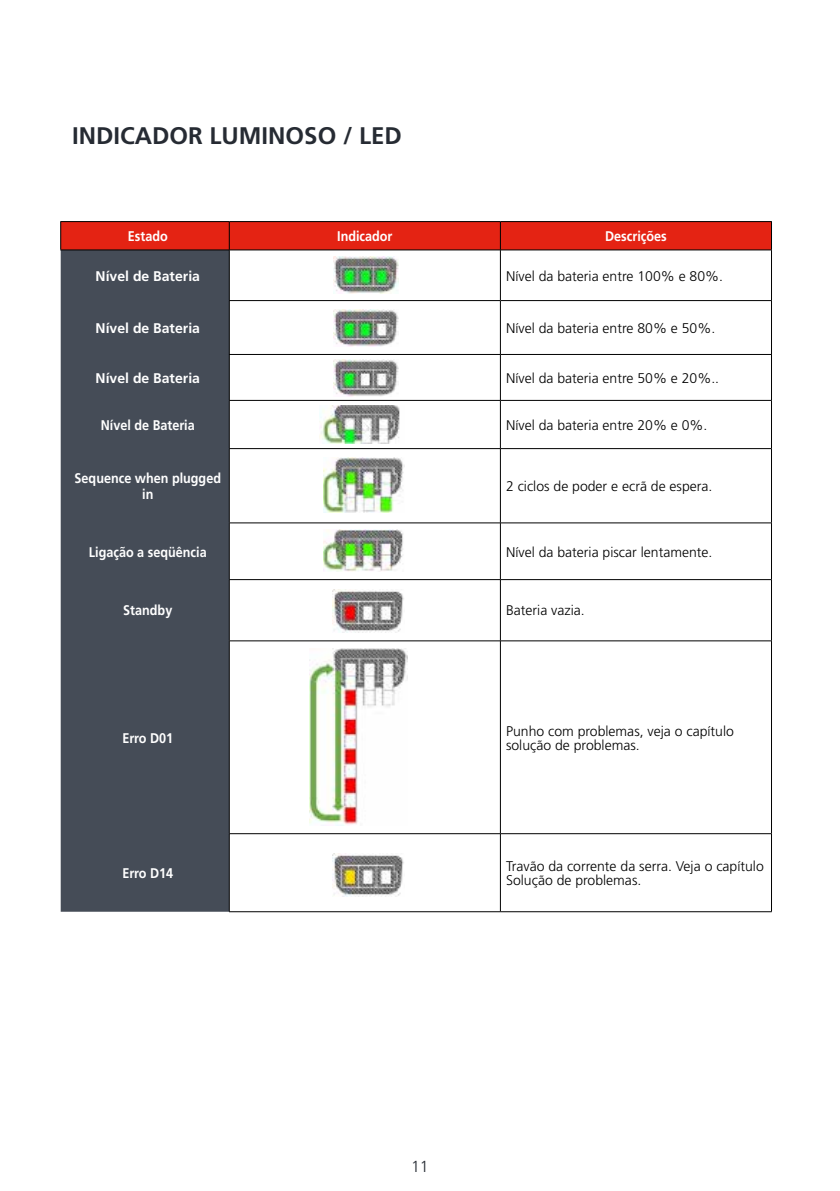
<style>
.page{position:relative;width:840px;height:1191px;background:#fff}
.page>*{position:absolute;margin:0;border:0;box-sizing:border-box;transform-origin:0 0}
.t1{font:700 24px "Frutiger Pro";color:#262b33}
.t2{font:300 16px "Frutiger Pro";color:#262b33}
.t3{font:300 14px/14px "Frutiger Pro";color:#000}
.t4{font:700 14px/16px "Frutiger Pro";color:#fff;text-align:center;scale:.9 1}
.t5{font:700 14px "Frutiger Pro";color:#fff}
</style>
<div class="page">
<div style="left:61px;top:250px;width:168px;height:661px;background:#454c57"></div>
<svg style="left:230px;top:401px;width:540px;height:510px"></svg>
<hr style="left:229px;top:300px;width:271px;height:1px;background:#000">
<hr style="left:500px;top:300px;width:271px;height:1px;background:#000">
<hr style="left:229px;top:354px;width:271px;height:1px;background:#000">
<hr style="left:500px;top:354px;width:271px;height:1px;background:#000">
<hr style="left:229px;top:400px;width:271px;height:1px;background:#000">
<hr style="left:500px;top:400px;width:271px;height:1px;background:#000">
<hr style="left:229px;top:448px;width:271px;height:1px;background:#000">
<hr style="left:500px;top:448px;width:271px;height:1px;background:#000">
<hr style="left:229px;top:522px;width:271px;height:1px;background:#000">
<hr style="left:500px;top:522px;width:271px;height:1px;background:#000">
<hr style="left:229px;top:579px;width:271px;height:1px;background:#000">
<hr style="left:500px;top:579px;width:271px;height:1px;background:#000">
<hr style="left:229px;top:640px;width:271px;height:1px;background:#000">
<hr style="left:500px;top:640px;width:271px;height:1px;background:#000">
<hr style="left:229px;top:833px;width:271px;height:1px;background:#000">
<hr style="left:500px;top:833px;width:271px;height:1px;background:#000">
<hr style="left:500px;top:911px;width:271px;height:1px;background:#000">
<hr style="left:60px;top:221px;width:169px;height:1px;background:#000">
<hr style="left:500px;top:221px;width:271px;height:1px;background:#000">
<hr style="left:229px;top:221px;width:271px;height:1px;background:#000">
<svg style="left:60px;top:222px;width:711px;height:28px;background:#dd2212"></svg>
<hr style="left:229px;top:250px;width:271px;height:1px;background:#000">
<hr style="left:229px;top:250px;width:1px;height:50px;background:#000">
<hr style="left:229px;top:355px;width:1px;height:45px;background:#000">
<hr style="left:229px;top:301px;width:1px;height:53px;background:#000">
<hr style="left:229px;top:400px;width:1px;height:48px;background:#000">
<hr style="left:229px;top:449px;width:1px;height:73px;background:#000">
<hr style="left:229px;top:523px;width:1px;height:56px;background:#000">
<hr style="left:229px;top:580px;width:1px;height:60px;background:#000">
<hr style="left:229px;top:641px;width:1px;height:192px;background:#000">
<hr style="left:229px;top:834px;width:1px;height:77px;background:#000">
<hr style="left:229px;top:911px;width:271px;height:1px;background:#000">
<hr style="left:500px;top:250px;width:271px;height:1px;background:#000">
<hr style="left:500px;top:250px;width:1px;height:50px;background:#000">
<hr style="left:770px;top:250px;width:1px;height:50px;background:#000">
<hr style="left:500px;top:355px;width:1px;height:45px;background:#000">
<hr style="left:770px;top:355px;width:1px;height:45px;background:#000">
<hr style="left:499px;top:301px;width:1px;height:53px;background:#000">
<hr style="left:770px;top:301px;width:1px;height:53px;background:#000">
<hr style="left:500px;top:400px;width:1px;height:48px;background:#000">
<hr style="left:770px;top:400px;width:1px;height:48px;background:#000">
<hr style="left:500px;top:449px;width:1px;height:73px;background:#000">
<hr style="left:770px;top:449px;width:1px;height:73px;background:#000">
<hr style="left:500px;top:523px;width:1px;height:56px;background:#000">
<hr style="left:770px;top:523px;width:1px;height:56px;background:#000">
<hr style="left:500px;top:580px;width:1px;height:60px;background:#000">
<hr style="left:770px;top:580px;width:1px;height:60px;background:#000">
<hr style="left:500px;top:641px;width:1px;height:192px;background:#000">
<hr style="left:770px;top:641px;width:1px;height:192px;background:#000">
<hr style="left:500px;top:834px;width:1px;height:77px;background:#000">
<hr style="left:770px;top:834px;width:1px;height:77px;background:#000">
<img style="left:333px;top:256px;width:65px;height:37px">
<img style="left:333px;top:309px;width:65px;height:37px">
<img style="left:333px;top:360px;width:65px;height:37px">
<img style="left:319px;top:405px;width:85px;height:39px">
<img style="left:323px;top:458px;width:81px;height:54px">
<img style="left:323px;top:530px;width:81px;height:41px">
<img style="left:332px;top:589px;width:72px;height:43px">
<img style="left:332px;top:853px;width:72px;height:43px">
<img style="left:310px;top:648px;width:97px;height:177px">
<h1 class="t1" style="left:72px;top:121px;width:331px">INDICADOR LUMINOSO / LED</h1>
<p class="t4" style="left:128px;top:228px;width:46px">Estado</p>
<p class="t4" style="left:337px;top:228px;width:63px">Indicador</p>
<p class="t4" style="left:604px;top:228px;width:70px">Descrições</p>
<p class="t5" style="left:96px;top:267px;width:106px">Nível de Bateria</p>
<p class="t3" style="left:506px;top:269px;width:218px">Nível da bateria entre 100% e 80%.</p>
<p class="t5" style="left:96px;top:320px;width:106px">Nível de Bateria</p>
<p class="t3" style="left:506px;top:321px;width:211px">Nível da bateria entre 80% e 50%.</p>
<p class="t5" style="left:96px;top:369px;width:106px">Nível de Bateria</p>
<p class="t3" style="left:506px;top:371px;width:214px">Nível da bateria entre 50% e 20%..</p>
<p class="t4" style="left:101px;top:417px;width:106px">Nível de Bateria</p>
<p class="t3" style="left:506px;top:418px;width:203px">Nível da bateria entre 20% e 0%.</p>
<p class="t4" style="left:75px;top:470px;width:164px">Sequence when plugged in</p>
<p class="t3" style="left:506px;top:479px;width:208px">2 ciclos de poder e ecrã de espera.</p>
<p class="t4" style="left:89px;top:544px;width:132px">Ligação a seqüência</p>
<p class="t3" style="left:506px;top:545px;width:208px">Nível da bateria piscar lentamente.</p>
<p class="t4" style="left:123px;top:602px;width:56px">Standby</p>
<p class="t3" style="left:506px;top:603px;width:80px">Bateria vazia.</p>
<p class="t4" style="left:122px;top:729px;width:58px">Erro D01</p>
<p class="t3" style="left:506px;top:723px;width:229px">Punho com problemas, veja o capítulo solução de problemas.</p>
<p class="t4" style="left:122px;top:865px;width:58px">Erro D14</p>
<p class="t3" style="left:506px;top:859px;width:259px">Travão da corrente da serra. Veja o capítulo<br>Solução de problemas.</p>
<p class="t2" style="left:411px;top:1156px;width:19px">11</p>
</div>
